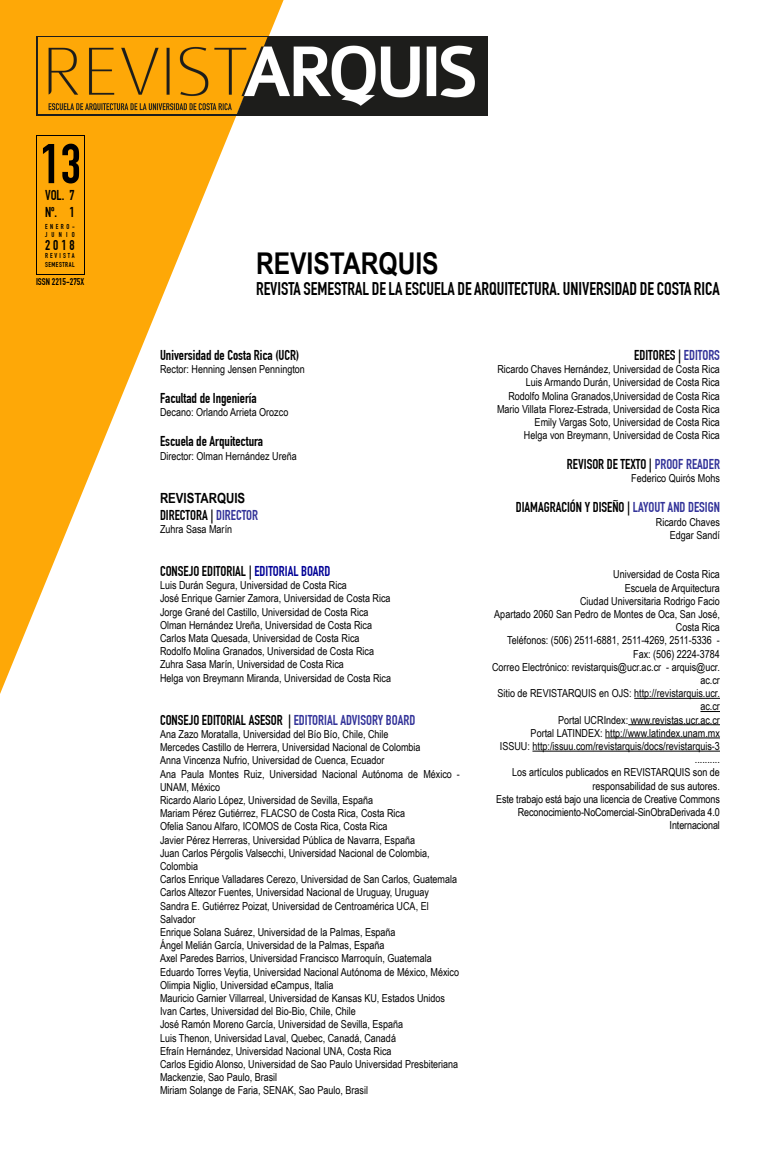
<style>
.page{position:relative;width:768px;height:1176px;background:#fff}
.page>*{position:absolute;margin:0;border:0;box-sizing:border-box;transform-origin:0 0}
.t1{font:700 55px "DIN Condensed";color:#000}
.t2{font:700 30px "Arial Narrow";color:#000}
.t3{font:700 18px "DIN Condensed";color:#000}
.t4{font:700 14px/16.8px "DIN Condensed";color:#000}
.t5{font:700 14px "Arial Narrow";color:#000}
.t6{font:11px/13.2px "Arial Narrow";color:#000;text-align:right}
.t7{font:700 9.6px "DIN Condensed";color:#000}
.t8{font:700 7px/8.4px "DIN Condensed";letter-spacing:.075em;color:#000}
.t9{font:700 7px/8.4px "DIN Condensed";letter-spacing:.485em;color:#000}
.s1{color:#339}
.s2{color:#000096}
</style>
<div class="page">
<svg style="left:0;top:0;width:284px;height:694px"></svg>
<img style="left:36px;top:36px;width:452px;height:80px">
<hr style="left:36px;top:135px;width:49px;height:1px;background:#000">
<hr style="left:36px;top:136px;width:1px;height:139px;background:#000">
<hr style="left:84px;top:136px;width:1px;height:139px;background:#000">
<hr style="left:36px;top:274px;width:49px;height:1px;background:#000">
<hr style="left:634px;top:698px;width:86px;height:1px;background:#000">
<svg style="left:700px;top:711px;width:20px;height:1px"></svg>
<hr style="left:628px;top:724px;width:92px;height:1px;background:#000">
<hr style="left:605px;top:738px;width:115px;height:1px;background:#000">
<hr style="left:532px;top:751px;width:188px;height:1px;background:#000">
<h1 class="t1" style="left:40px;top:144px;width:42px">13</h1>
<p class="t4" style="left:45px;top:189px;width:31px">VOL. 7<br>Nº. 1</p>
<p class="t9" style="left:45px;top:223px;width:31px">ENERO-<br>JUNIO</p>
<p class="t4" style="left:45px;top:238px;width:31px">2018</p>
<p class="t8" style="left:45px;top:252px;width:31px">REVISTA<br>SEMESTRAL</p>
<p class="t7" style="left:36px;top:278px;width:50px">ISSN 2215-275X</p>
<h2 class="t2" style="left:256px;top:246px;width:184px">REVISTARQUIS</h2>
<h3 class="t3" style="left:256px;top:283px;width:465px">REVISTA SEMESTRAL DE LA ESCUELA DE ARQUITECTURA. UNIVERSIDAD DE COSTA RICA</h3>
<p class="t4" style="left:160px;top:349px;width:141px">Universidad de Costa Rica (UCR)</p>
<p class="t6" style="left:160px;top:363px;width:146px">Rector: Henning Jensen Pennington</p>
<p class="t4" style="left:160px;top:392px;width:98px">Facultad de Ingeniería</p>
<p class="t6" style="left:160px;top:406px;width:130px">Decano: Orlando Arrieta Orozco</p>
<p class="t4" style="left:160px;top:435px;width:105px">Escuela de Arquitectura</p>
<p class="t6" style="left:160px;top:449px;width:138px">Director: Olman Hernández Ureña</p>
<p class="t5" style="left:160px;top:490px;width:87px">REVISTARQUIS</p>
<p class="t4" style="left:160px;top:508px;width:100px">DIRECTORA | <span class="s1">DIRECTOR</span></p>
<p class="t6" style="left:160px;top:522px;width:74px">Zuhra Sasa Marín</p>
<p class="t4" style="left:160px;top:565px;width:172px">CONSEJO EDITORIAL | <span class="s2">EDITORIAL BOARD</span></p>
<p class="t6" style="left:160px;top:579px;width:233px;text-align:left">Luis Durán Segura, Universidad de Costa Rica<br>José Enrique Garnier Zamora, Universidad de Costa Rica Jorge Grané del Castillo, Universidad de Costa Rica Olman Hernández Ureña, Universidad de Costa Rica Carlos Mata Quesada, Universidad de Costa Rica Rodolfo Molina Granados, Universidad de Costa Rica Zuhra Sasa Marín, Universidad de Costa Rica<br>Helga von Breymann Miranda, Universidad de Costa Rica</p>
<p class="t4" style="left:160px;top:713px;width:257px">CONSEJO EDITORIAL ASESOR | <span class="s1">EDITORIAL ADVISORY BOARD</span></p>
<p class="t6" style="left:160px;top:727px;width:301px;text-align:left">Ana Zazo Moratalla, Universidad del Bío Bío, Chile, Chile<br>Mercedes Castillo de Herrera, Universidad Nacional de Colombia<br>Anna Vincenza Nufrio, Universidad de Cuenca, Ecuador<br>Ana Paula Montes Ruiz, Universidad Nacional Autónoma de México - UNAM, México<br>Ricardo Alario López, Universidad de Sevilla, España<br>Mariam Pérez Gutiérrez, FLACSO de Costa Rica, Costa Rica<br>Ofelia Sanou Alfaro, ICOMOS de Costa Rica, Costa Rica<br>Javier Pérez Herreras, Universidad Pública de Navarra, España<br>Juan Carlos Pérgolis Valsecchi, Universidad Nacional de Colombia, Colombia<br>Carlos Enrique Valladares Cerezo, Universidad de San Carlos, Guatemala Carlos Altezor Fuentes, Universidad Nacional de Uruguay, Uruguay Sandra E. Gutiérrez Poizat, Universidad de Centroamérica UCA, El Salvador<br>Enrique Solana Suárez, Universidad de la Palmas, España<br>Ángel Melián García, Universidad de la Palmas, España<br>Axel Paredes Barrios, Universidad Francisco Marroquín, Guatemala Eduardo Torres Veytia, Universidad Nacional Autónoma de México, México Olimpia Niglio, Universidad eCampus, Italia<br>Mauricio Garnier Villarreal, Universidad de Kansas KU, Estados Unidos Ivan Cartes, Universidad del Bio-Bio, Chile, Chile<br>José Ramón Moreno García, Universidad de Sevilla, España<br>Luis Thenon, Universidad Laval, Quebec, Canadá, Canadá<br>Efraín Hernández, Universidad Nacional UNA, Costa Rica<br>Carlos Egidio Alonso, Universidad de Sao Paulo Universidad Presbiteriana Mackenzie, Sao Paulo, Brasil<br>Miriam Solange de Faria, SENAK, Sao Paulo, Brasil</p>
<p class="t4" style="left:634px;top:349px;width:87px">EDITORES | <span class="s1">EDITORS</span></p>
<p class="t6" style="left:497px;top:363px;width:224px">Ricardo Chaves Hernández, Universidad de Costa Rica Luis Armando Durán, Universidad de Costa Rica Rodolfo Molina Granados,Universidad de Costa Rica Mario Villata Florez-Estrada, Universidad de Costa Rica Emily Vargas Soto, Universidad de Costa Rica<br>Helga von Breymann, Universidad de Costa Rica</p>
<p class="t4" style="left:567px;top:458px;width:155px">REVISOR DE TEXTO | <span class="s1">PROOF READER</span></p>
<p class="t6" style="left:631px;top:472px;width:90px">Federico Quirós Mohs</p>
<p class="t4" style="left:516px;top:501px;width:206px">DIAMAGRACIÓN Y DISEÑO | <span class="s1">LAYOUT AND DESIGN</span></p>
<p class="t6" style="left:656px;top:515px;width:66px">Ricardo Chaves<br>Edgar Sandí</p>
<p class="t6" style="left:492px;top:568px;width:229px">Universidad de Costa Rica<br>Escuela de Arquitectura<br>Ciudad Universitaria Rodrigo Facio<br>Apartado 2060 San Pedro de Montes de Oca, San José, Costa Rica<br>Teléfonos: (506) 2511-6881, 2511-4269, 2511-5336 - Fax: (506) 2224-3784<br>Correo Electrónico: revistarquis@ucr.ac.cr - arquis@ucr. ac.cr<br>Sitio de REVISTARQUIS en OJS: http://revistarquis.ucr. ac.cr<br>Portal UCRIndex: www.revistas.ucr.ac.cr<br>Portal LATINDEX: http://www.latindex.unam.mx<br>ISSUU: http:/issuu.com/revistarquis/docs/revistarquis-3 ..........<br>Los artículos publicados en REVISTARQUIS son de responsabilidad de sus autores.<br>Este trabajo está bajo una licencia de Creative Commons Reconocimiento-NoComercial-SinObraDerivada 4.0<br>Internacional</p>
</div>
